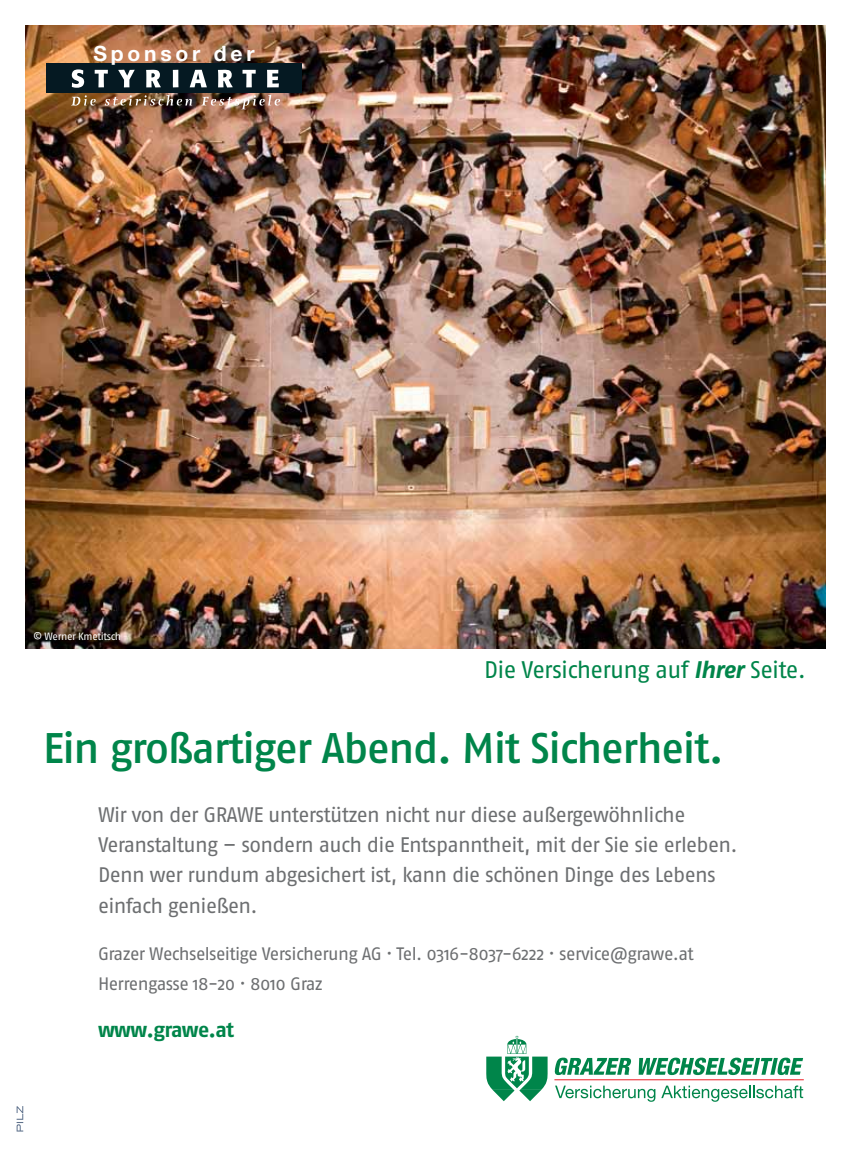
<style>
.page{position:relative;width:851px;height:1149px;background:#fff}
.page>*{position:absolute;margin:0;border:0;box-sizing:border-box;transform-origin:0 0}
.t1{font:500 42.75px "Fago Pro";letter-spacing:-.03em;color:#00854a}
.t2{font:24px "Fago No Regular LF";letter-spacing:-.03em;color:#00854a}
.t3{font:21px/30.2px "Fago Pro";letter-spacing:-.03em;color:#6d6f71}
.t4{font:700 21px "Fago No";letter-spacing:-.035em;color:#00854a}
.t5{font:700 21px "Helvetica Neue LT Pro";letter-spacing:.18em;color:#fff}
.t6{font:18px/30.3px "Fago Pro";letter-spacing:-.035em;color:#6d6f71}
.t7{font:10.5px "Fago Pro";letter-spacing:-.04em;color:#fff}
.s1{font-family:"Fago No";font-weight:700;font-style:italic}
</style>
<div class="page">
<img style="left:25px;top:25px;width:799px;height:623px">
<svg style="left:486px;top:1035px;width:317px;height:66px"></svg>
<svg style="left:17px;top:1106px;width:6px;height:25px"></svg>
<div style="left:46px;top:63px;width:256px;height:30px;background:#051922"></div>
<img style="left:71px;top:95px;width:209px;height:14px">
<svg style="left:72px;top:69px;width:207px;height:19px"></svg>
<p class="t5" style="left:93px;top:42px;width:163px">Sponsor der</p>
<p class="t7" style="left:34px;top:632px;width:89px">© Werner Kmetitsch</p>
<p class="t2" style="left:484px;top:655px;width:323px">Die Versicherung auf <span class="s1">Ihrer</span> Seite.</p>
<h1 class="t1" style="left:43px;top:732px;width:682px">Ein großartiger Abend. Mit Sicherheit.</h1>
<p class="t3" style="left:98px;top:801px;width:641px">Wir von der GRAWE unterstützen nicht nur diese außergewöhnliche Veranstaltung – sondern auch die Entspanntheit, mit der Sie sie erleben.<br>Denn wer rundum abgesichert ist, kann die schönen Dinge des Lebens einfach genießen.</p>
<p class="t6" style="left:98px;top:939px;width:597px">Grazer Wechselseitige Versicherung AG · Tel. 0316-8037-6222 · service@grawe.at<br>Herrengasse 18-20 · 8010 Graz</p>
<p class="t4" style="left:98px;top:1017px;width:138px">www.grawe.at</p>
</div>
